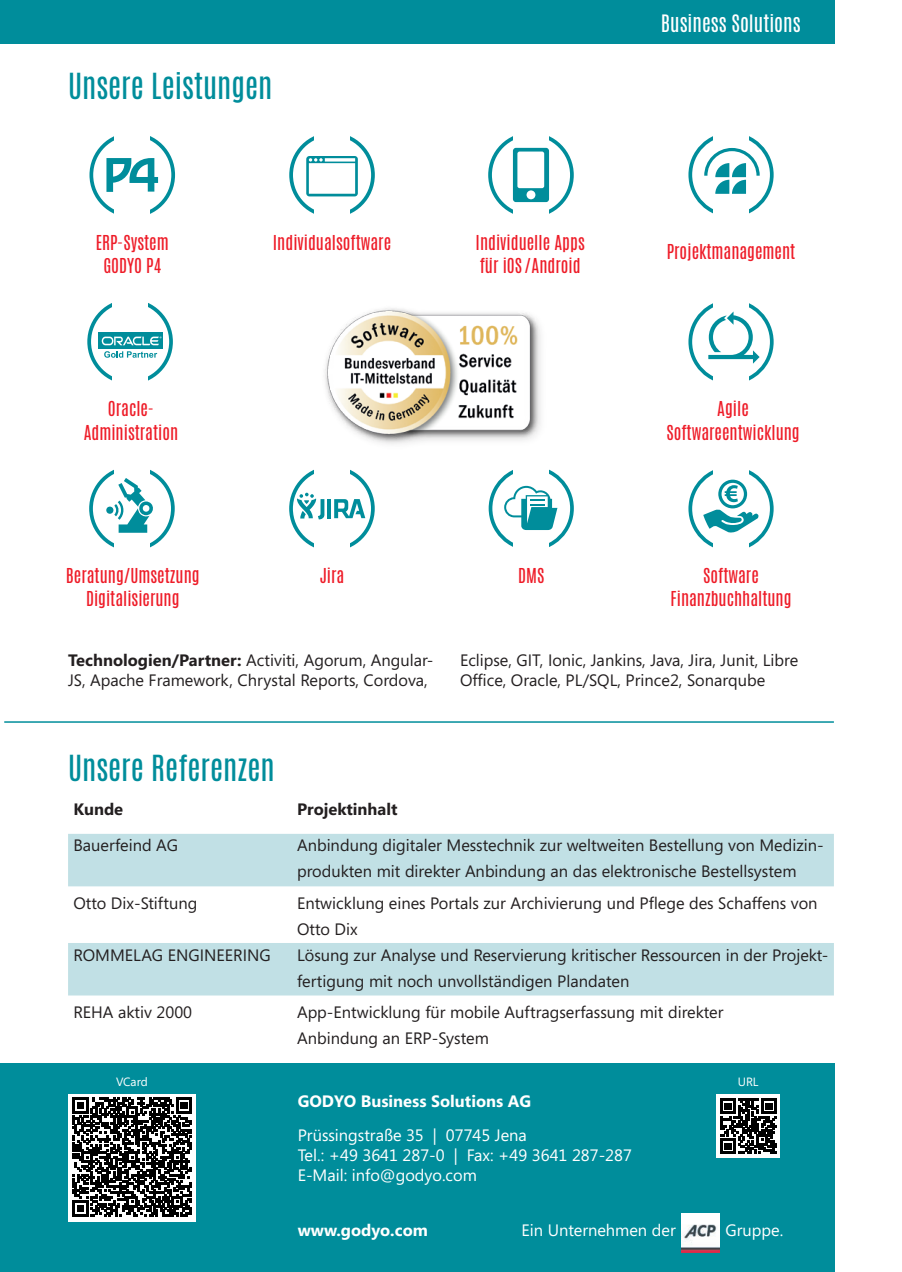
<style>
.page{position:relative;width:902px;height:1272px;background:#fff}
.page>*{position:absolute;margin:0;border:0;box-sizing:border-box;transform-origin:0 0}
.t1{font:30px "Antonio";color:#008d9b}
.t2{font:20.1px "Antonio";color:#fff}
.t3{font:17.1px "Antonio";color:#ee1c28}
.t4{font:16.5px/25.8px "Segoe";color:#231f20}
.t5{font:16.5px "Segoe";color:#fff}
.t6{font:700 16.5px "Segoe";color:#fff}
.t7{font:700 16.5px "Segoe";color:#231f20}
.t8{font:12px "Segoe";color:#fff}
.s1{font-weight:700}
</style>
<div class="page">
<div style="left:68px;top:833px;width:765px;height:53px;background:#c1e0e5"></div>
<div style="left:68px;top:942px;width:765px;height:53px;background:#c1e0e5"></div>
<div style="left:0;top:1063px;width:834px;height:208px;background:#008d9b"></div>
<div style="left:0;top:0;width:834px;height:44px;background:#008d9b"></div>
<hr style="left:4px;top:721px;width:829px;height:1px;background:#008d9b">
<div style="left:68px;top:1094px;width:128px;height:127px;background:#fff"></div>
<svg style="left:72px;top:1097px;width:120px;height:119px"></svg>
<div style="left:716px;top:1094px;width:64px;height:63px;background:#fff"></div>
<svg style="left:720px;top:1098px;width:56px;height:55px"></svg>
<div style="left:89px;top:132px;width:86px;height:86px;border:4px solid #008d9b;border-radius:50%"></div>
<div style="left:114px;top:128px;width:36px;height:94px;background:#fff"></div>
<svg style="left:106px;top:158px;width:52px;height:34px"></svg>
<div style="left:289px;top:132px;width:86px;height:86px;border:4px solid #008d9b;border-radius:50%"></div>
<div style="left:314px;top:128px;width:36px;height:94px;background:#fff"></div>
<svg style="left:306px;top:156px;width:52px;height:40px"></svg>
<div style="left:488px;top:132px;width:85px;height:86px;border:4px solid #008d9b;border-radius:50%"></div>
<div style="left:513px;top:128px;width:35px;height:94px;background:#fff"></div>
<svg style="left:513px;top:148px;width:36px;height:54px"></svg>
<div style="left:688px;top:132px;width:85px;height:85px;border:4px solid #008d9b;border-radius:50%"></div>
<div style="left:713px;top:128px;width:35px;height:93px;background:#fff"></div>
<svg style="left:704px;top:148px;width:55px;height:46px"></svg>
<div style="left:688px;top:466px;width:85px;height:85px;border:4px solid #008d9b;border-radius:50%"></div>
<div style="left:713px;top:462px;width:35px;height:93px;background:#fff"></div>
<div style="left:688px;top:299px;width:85px;height:85px;border:4px solid #008d9b;border-radius:50%"></div>
<div style="left:713px;top:295px;width:35px;height:93px;background:#fff"></div>
<div style="left:488px;top:466px;width:85px;height:85px;border:4px solid #008d9b;border-radius:50%"></div>
<div style="left:513px;top:461px;width:36px;height:94px;background:#fff"></div>
<svg style="left:504px;top:486px;width:53px;height:44px"></svg>
<svg style="left:702px;top:479px;width:57px;height:54px"></svg>
<div style="left:289px;top:466px;width:86px;height:85px;border:4px solid #008d9b;border-radius:50%"></div>
<div style="left:314px;top:461px;width:36px;height:94px;background:#fff"></div>
<hr style="left:327px;top:499px;width:4px;height:19px;background:#008d9b">
<svg style="left:297px;top:492px;width:27px;height:27px"></svg>
<svg style="left:334px;top:499px;width:31px;height:19px"></svg>
<svg style="left:708px;top:311px;width:51px;height:52px"></svg>
<div style="left:89px;top:466px;width:86px;height:85px;border:4px solid #008d9b;border-radius:50%"></div>
<div style="left:114px;top:461px;width:36px;height:94px;background:#fff"></div>
<svg style="left:106px;top:478px;width:47px;height:54px"></svg>
<div style="left:87px;top:299px;width:86px;height:85px;border:4px solid #008d9b;border-radius:50%"></div>
<div style="left:112px;top:295px;width:36px;height:93px;background:#fff"></div>
<div style="left:98px;top:332px;width:65px;height:17px;background:#008d9b"></div>
<svg style="left:102px;top:336px;width:59px;height:9px"></svg>
<svg style="left:104px;top:351px;width:53px;height:7px"></svg>
<img style="left:681px;top:1213px;width:38px;height:38px">
<img style="left:325px;top:308px;width:215px;height:136px">
<p class="t1" style="left:68px;top:64px;width:206px">Unsere Leistungen</p>
<p class="t3" style="left:96px;top:230px;width:75px">ERP-System</p>
<p class="t3" style="left:103px;top:253px;width:59px">GODYO P4</p>
<p class="t3" style="left:108px;top:396px;width:47px">Oracle-</p>
<p class="t3" style="left:84px;top:419px;width:96px">Administration</p>
<p class="t3" style="left:273px;top:230px;width:120px">Individualsoftware</p>
<p class="t3" style="left:475px;top:230px;width:111px">Individuelle Apps</p>
<p class="t3" style="left:479px;top:253px;width:102px">für iOS /Android</p>
<p class="t3" style="left:66px;top:563px;width:135px">Beratung/Umsetzung</p>
<p class="t3" style="left:319px;top:563px;width:26px">Jira</p>
<p class="t3" style="left:518px;top:563px;width:28px">DMS</p>
<p class="t3" style="left:86px;top:586px;width:95px">Digitalisierung</p>
<p class="t2" style="left:661px;top:8px;width:141px">Business Solutions</p>
<p class="t3" style="left:666px;top:239px;width:130px">Projektmanagement</p>
<p class="t3" style="left:717px;top:396px;width:33px">Agile</p>
<p class="t3" style="left:666px;top:419px;width:135px">Softwareentwicklung</p>
<p class="t3" style="left:703px;top:563px;width:57px">Software</p>
<p class="t3" style="left:670px;top:586px;width:122px">Finanzbuchhaltung</p>
<p class="t4" style="left:68px;top:649px;width:367px;line-height:19.8px"><span class="s1">Technologien/Partner:</span> Activiti, Agorum, Angular-<br>JS, Apache Framework, Chrystal Reports, Cordova,</p>
<p class="t4" style="left:460px;top:649px;width:340px;line-height:19.8px">Eclipse, GIT, Ionic, Jankins, Java, Jira, Junit, Libre<br>Office, Oracle, PL/SQL, Prince2, Sonarqube</p>
<p class="t1" style="left:68px;top:746px;width:208px">Unsere Referenzen</p>
<p class="t7" style="left:73px;top:797px;width:51px">Kunde</p>
<p class="t7" style="left:297px;top:797px;width:102px">Projektinhalt</p>
<p class="t4" style="left:73px;top:832px;width:106px">Bauerfeind AG</p>
<p class="t4" style="left:297px;top:832px;width:528px">Anbindung digitaler Messtechnik zur weltweiten Bestellung von Medizin&shy;produkten mit direkter Anbindung an das elektronische Bestellsystem</p>
<p class="t4" style="left:73px;top:889px;width:125px">Otto Dix-Stiftung</p>
<p class="t4" style="left:297px;top:889px;width:522px">Entwicklung eines Portals zur Archivierung und Pflege des Schaffens von<br>Otto Dix</p>
<p class="t4" style="left:73px;top:941px;width:199px">ROMMELAG ENGINEERING</p>
<p class="t4" style="left:297px;top:941px;width:532px">Lösung zur Analyse und Reservierung kritischer Ressourcen in der Projekt&shy;fertigung mit noch unvollständigen Plandaten</p>
<p class="t4" style="left:73px;top:999px;width:120px">REHA aktiv 2000</p>
<p class="t4" style="left:297px;top:999px;width:428px">App-Entwicklung für mobile Auftragserfassung mit direkter<br>Anbindung an ERP-System</p>
<p class="t8" style="left:116px;top:1073px;width:33px">VCard</p>
<p class="t8" style="left:737px;top:1073px;width:22px">URL</p>
<p class="t6" style="left:298px;top:1088px;width:235px">GODYO Business Solutions AG</p>
<p class="t5" style="left:298px;top:1124px;width:231px">Prüssingstraße 35 | 07745 Jena</p>
<p class="t5" style="left:298px;top:1143px;width:336px">Tel.: +49 3641 287-0 | Fax: +49 3641 287-287</p>
<p class="t5" style="left:298px;top:1163px;width:181px">E-Mail: info@godyo.com</p>
<p class="t6" style="left:298px;top:1217px;width:132px">www.godyo.com</p>
<p class="t5" style="left:521px;top:1218px;width:156px">Ein Unternehmen der</p>
<p class="t5" style="left:725px;top:1218px;width:59px">Gruppe.</p>
</div>
